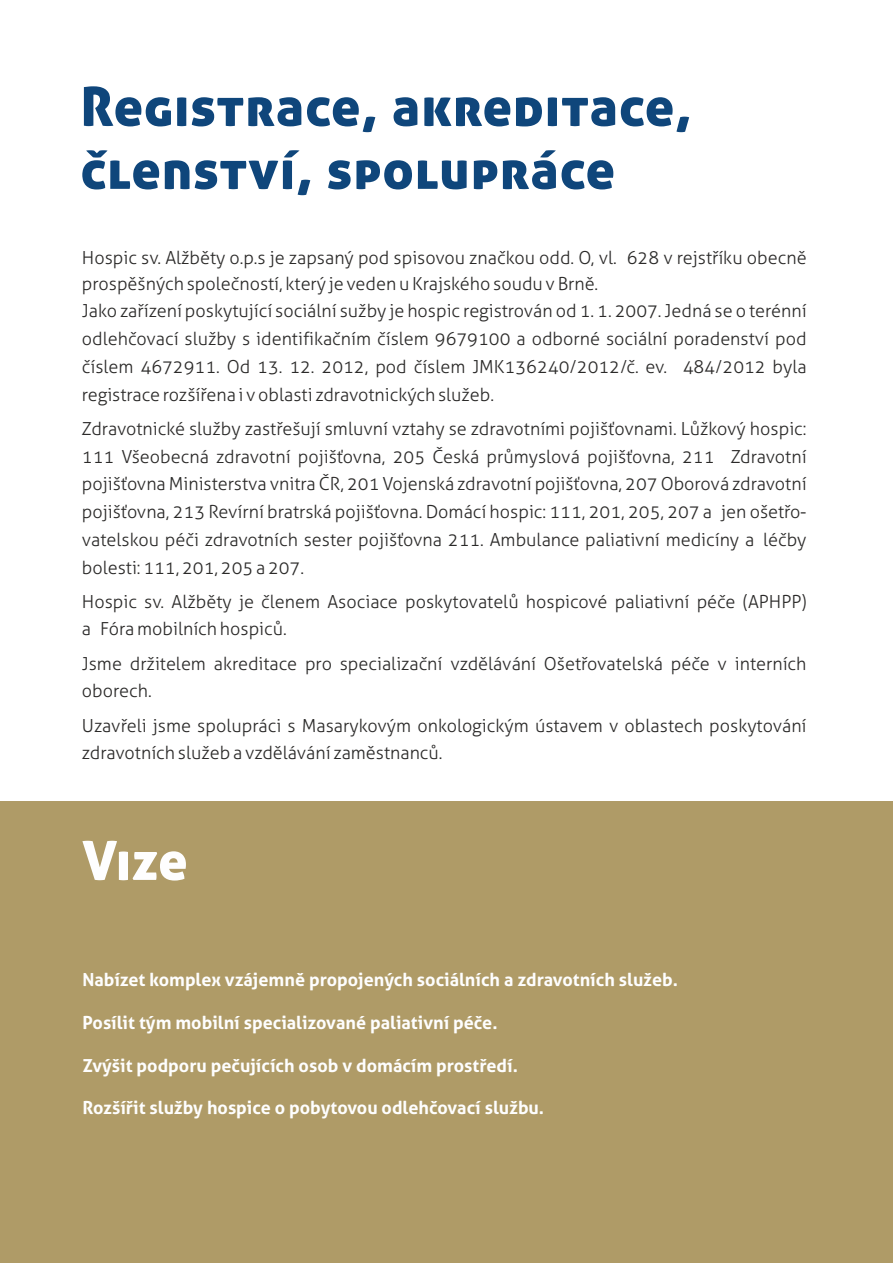
<style>
.page{position:relative;width:893px;height:1263px;background:#fff}
.page>*{position:absolute;margin:0;border:0;box-sizing:border-box;transform-origin:0 0}
.t1{font:54px/63px "Aller Display";letter-spacing:.02em;color:#0f467b}
.t2{font:54px "Aller Display";color:#fefefe}
.t3{font:300 18px/27.8px "Aller";color:#2b2a29}
.t4{font:700 18px "Aller";color:#fefefe}
</style>
<div class="page">
<div style="left:0;top:802px;width:893px;height:461px;background:#af9b67"></div>
<h1 class="t1" style="left:81px;top:76px;width:612px">Registrace, akreditace, členství, spolupráce</h1>
<p class="t3" style="left:82px;top:247px;width:726px;line-height:25.7px">Hospic sv. Alžběty o.p.s je zapsaný pod spisovou značkou odd. O, vl. 628 v rejstříku obecně prospěšných společností, který je veden u Krajského soudu v Brně.</p>
<p class="t3" style="left:82px;top:299px;width:726px;text-align:justify">Jako zařízení poskytující sociální sužby je hospic registrován od 1. 1. 2007. Jedná se o terénní odlehčovací služby s identifikačním číslem 9679100 a odborné sociální poradenství pod číslem 4672911. Od 13. 12. 2012, pod číslem JMK136240/2012/č. ev. 484/2012 byla registrace rozšířena i v oblasti zdravotnických služeb.</p>
<p class="t3" style="left:82px;top:416px;width:726px;text-align:justify">Zdravotnické služby zastřešují smluvní vztahy se zdravotními pojišťovnami. Lůžkový hospic:<br>111 Všeobecná zdravotní pojišťovna, 205 Česká průmyslová pojišťovna, 211 Zdravotní pojišťovna Ministerstva vnitra ČR, 201 Vojenská zdravotní pojišťovna, 207 Oborová zdravotní pojišťovna, 213 Revírní bratrská pojišťovna. Domácí hospic: 111, 201, 205, 207 a jen ošetřo&shy;vatelskou péči zdravotních sester pojišťovna 211. Ambulance paliativní medicíny a léčby bolesti: 111, 201, 205 a 207.</p>
<p class="t3" style="left:82px;top:589px;width:726px">Hospic sv. Alžběty je členem Asociace poskytovatelů hospicové paliativní péče (APHPP) a Fóra mobilních hospiců.</p>
<p class="t3" style="left:82px;top:651px;width:726px">Jsme držitelem akreditace pro specializační vzdělávání Ošetřovatelská péče v interních oborech.</p>
<p class="t3" style="left:82px;top:713px;width:726px">Uzavřeli jsme spolupráci s Masarykovým onkologickým ústavem v oblastech poskytování zdravotních služeb a vzdělávání zaměstnanců.</p>
<h1 class="t2" style="left:82px;top:830px;width:107px">Vize</h1>
<p class="t4" style="left:82px;top:973px;width:597px">Nabízet komplex vzájemně propojených sociálních a zdravotních služeb.</p>
<p class="t4" style="left:82px;top:1016px;width:417px">Posílit tým mobilní specializované paliativní péče.</p>
<p class="t4" style="left:82px;top:1058px;width:437px">Zvýšit podporu pečujících osob v domácím prostředí.</p>
<p class="t4" style="left:82px;top:1101px;width:463px">Rozšířit služby hospice o pobytovou odlehčovací službu.</p>
</div>
